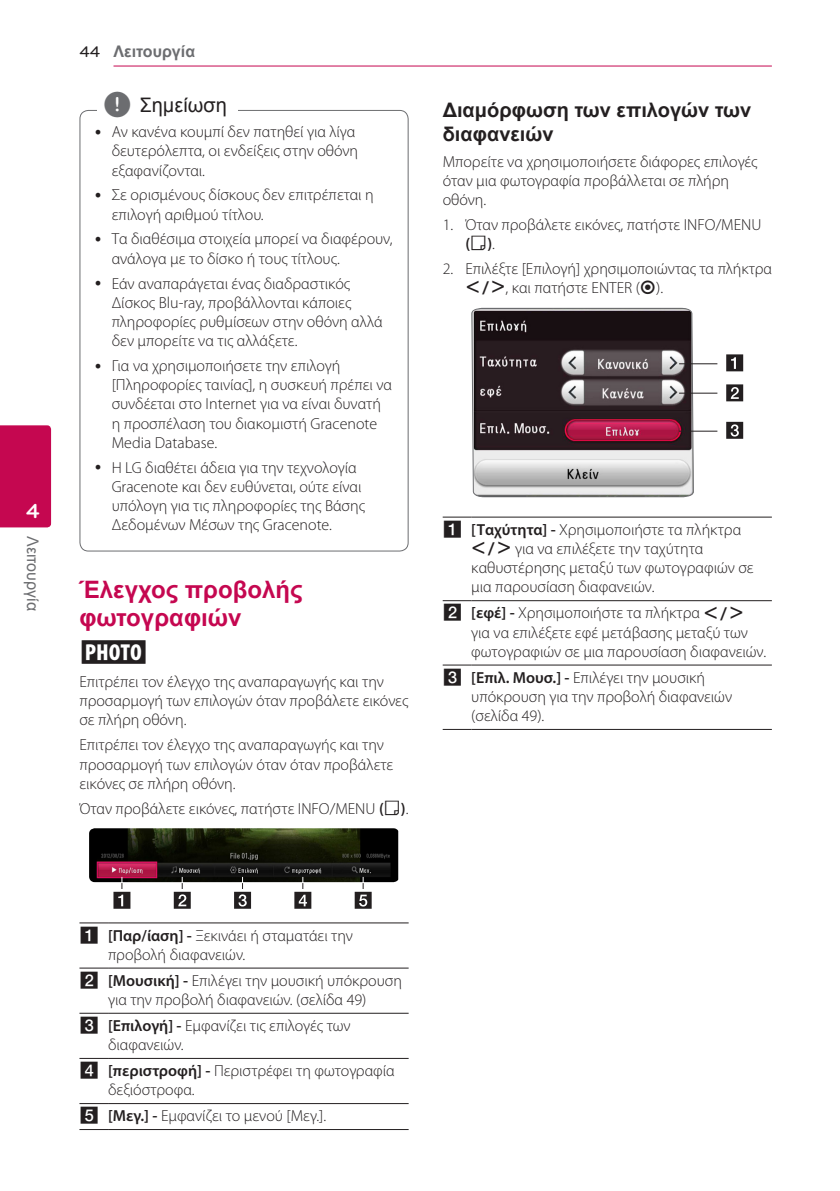
<style>
.page{position:relative;width:840px;height:1191px;background:#fff}
.page>*{position:absolute;margin:0;border:0;box-sizing:border-box;transform-origin:0 0}
.Title_2{font:700 24px/28px "Arial";color:#c50750}
.Content_text_Light{font:24px "UPSYS Common";color:#231f20}
.t1{font:700 21px "Bryant LG";color:#fff}
.Title_3{font:700 20px/24px "Arial";color:#231f20}
.t2{font:20px "Arial";color:#231f20}
.Content_text_SemiBol{font:300 16px/19.2px "Myriad Pro";color:#231f20}
.Content_text_Light-2{font:300 16px/19.2px "Myriad Pro";color:#231f20}
.Content_text_Num{font:300 16px/19.2px "Myriad Pro";color:#231f20}
.t3{font:700 16px "Arial";color:#6c6d70}
.t4{font:16px "Arial";color:#6c6d70}
.Content_text_Light-3{font:16px "UPSYS Boxed Number";color:#231f20}
.s1{font-family:"Bryant LG";font-weight:500;color:#231f20}
.s2{font-family:"UPSYS Common";font-size:30px;color:#6c6d70}
.s3{font-weight:600}
.s4{font-family:"UPSYS Common";font-weight:400}
</style>
<div class="page">
<hr style="left:113px;top:66px;width:658px;height:1px;background:#c50750">
<div style="left:0;top:425px;width:51px;height:102px;background:#c50750"></div>
<img style="left:89px;top:828px;width:309px;height:54px">
<svg style="left:174px;top:877px;width:17px;height:31px"></svg>
<svg style="left:113px;top:877px;width:17px;height:31px"></svg>
<svg style="left:234px;top:877px;width:17px;height:31px"></svg>
<svg style="left:294px;top:877px;width:17px;height:31px"></svg>
<svg style="left:354px;top:877px;width:17px;height:31px"></svg>
<hr style="left:108px;top:1103px;width:300px;height:1px;background:#231f20">
<svg style="left:79px;top:1129px;width:29px;height:1px"></svg>
<svg style="left:79px;top:922px;width:29px;height:1px"></svg>
<hr style="left:108px;top:922px;width:300px;height:1px;background:#231f20">
<svg style="left:79px;top:967px;width:29px;height:1px"></svg>
<hr style="left:108px;top:967px;width:300px;height:1px;background:#231f20">
<svg style="left:79px;top:1012px;width:29px;height:1px"></svg>
<hr style="left:108px;top:1012px;width:300px;height:1px;background:#231f20">
<svg style="left:79px;top:1058px;width:29px;height:1px"></svg>
<hr style="left:108px;top:1058px;width:300px;height:1px;background:#231f20">
<svg style="left:79px;top:1103px;width:29px;height:1px"></svg>
<hr style="left:108px;top:1129px;width:300px;height:1px;background:#231f20">
<svg style="left:470px;top:307px;width:224px;height:422px"></svg>
<svg style="left:726px;top:354px;width:16px;height:17px"></svg>
<svg style="left:726px;top:422px;width:16px;height:17px"></svg>
<svg style="left:726px;top:384px;width:16px;height:17px"></svg>
<hr style="left:678px;top:363px;width:39px;height:1px;background:#231f20">
<hr style="left:678px;top:393px;width:39px;height:1px;background:#231f20">
<hr style="left:678px;top:431px;width:39px;height:1px;background:#231f20">
<svg style="left:442px;top:516px;width:29px;height:1px"></svg>
<hr style="left:471px;top:516px;width:300px;height:1px;background:#231f20">
<svg style="left:442px;top:600px;width:29px;height:1px"></svg>
<hr style="left:471px;top:600px;width:300px;height:1px;background:#231f20">
<svg style="left:442px;top:664px;width:29px;height:1px"></svg>
<hr style="left:471px;top:664px;width:300px;height:1px;background:#231f20">
<svg style="left:442px;top:729px;width:29px;height:1px"></svg>
<hr style="left:471px;top:729px;width:300px;height:1px;background:#231f20">
<h2 class="t1" style="left:26px;top:498px;width:15px">4</h2>
<p class="t4" style="left:43px;top:536px;width:77px;rotate:90deg">Λειτουργία</p>
<p class="t3" style="left:79px;top:41px;width:117px"><span class="s1">44</span> Λειτουργία</p>
<p class="t2" style="left:103px;top:91px;width:125px"><span class="s2">,</span> Σημείωση</p>
<p class="Content_text_SemiBol" style="left:112px;top:122px;width:248px">Αν κανένα κουμπί δεν πατηθεί για λίγα δευτερόλεπτα, οι ενδείξεις στην οθόνη εξαφανίζονται.</p>
<p class="Content_text_SemiBol" style="left:112px;top:185px;width:263px">Σε ορισμένους δίσκους δεν επιτρέπεται η επιλογή αριθμού τίτλου.</p>
<p class="Content_text_SemiBol" style="left:112px;top:229px;width:282px">Τα διαθέσιμα στοιχεία μπορεί να διαφέρουν, ανάλογα με το δίσκο ή τους τίτλους.</p>
<p class="Content_text_SemiBol" style="left:112px;top:273px;width:272px">Εάν αναπαράγεται ένας διαδραστικός Δίσκος Blu-ray, προβάλλονται κάποιες πληροφορίες ρυθμίσεων στην οθόνη αλλά δεν μπορείτε να τις αλλάξετε.</p>
<p class="Content_text_SemiBol" style="left:112px;top:356px;width:282px">Για να χρησιμοποιήσετε την επιλογή [Πληροφορίες ταινίας], η συσκευή πρέπει να συνδέεται στο Internet για να είναι δυνατή η προσπέλαση του διακομιστή Gracenote Media Database.</p>
<p class="Content_text_SemiBol" style="left:112px;top:458px;width:255px">Η LG διαθέτει άδεια για την τεχνολογία Gracenote και δεν ευθύνεται, ούτε είναι υπόλογη για τις πληροφορίες της Βάσης Δεδομένων Μέσων της Gracenote.</p>
<p class="Title_2" style="left:79px;top:576px;width:225px">Έλεγχος προβολής φωτογραφιών</p>
<p class="Content_text_Light" style="left:79px;top:637px;width:70px">i</p>
<p class="Content_text_Light-2" style="left:79px;top:672px;width:330px">Επιτρέπει τον έλεγχο της αναπαραγωγής και την προσαρμογή των επιλογών όταν προβάλετε εικόνες σε πλήρη οθόνη.</p>
<p class="Content_text_Light-2" style="left:79px;top:735px;width:315px">Επιτρέπει τον έλεγχο της αναπαραγωγής και την προσαρμογή των επιλογών όταν όταν προβάλετε εικόνες σε πλήρη οθόνη.</p>
<p class="Content_text_Num" style="left:79px;top:798px;width:330px">Όταν προβάλετε εικόνες, πατήστε INFO/MENU <span class="s3">(</span><span class="s4">m</span><span class="s3">)</span>.</p>
<p class="Title_3" style="left:442px;top:98px;width:310px">Διαμόρφωση των επιλογών των διαφανειών</p>
<p class="Content_text_Light-2" style="left:442px;top:151px;width:316px">Μπορείτε να χρησιμοποιήσετε διάφορες επιλογές όταν μια φωτογραφία προβάλλεται σε πλήρη οθόνη.</p>
<p class="Content_text_Num" style="left:465px;top:215px;width:297px;text-indent:-23px">1. Όταν προβάλετε εικόνες, πατήστε INFO/MENU <span class="s3">(</span><span class="s4">m</span><span class="s3">)</span>.</p>
<p class="Content_text_Num" style="left:465px;top:259px;width:308px;text-indent:-23px">2. Επιλέξτε [Επιλογή] χρησιμοποιώντας τα πλήκτρα<br><span class="s4">A/D</span>, και πατήστε ENTER (<span class="s4">b</span>).</p>
<p class="Content_text_Light-3" style="left:442px;top:520px;width:21px">A</p>
<p class="Content_text_SemiBol" style="left:471px;top:520px;width:284px"><span class="s3">[Ταχύτητα] -</span> Χρησιμοποιήστε τα πλήκτρα <span class="s4">A/D</span> για να επιλέξετε την ταχύτητα καθυστέρησης μεταξύ των φωτογραφιών σε μια παρουσίαση διαφανειών.</p>
<p class="Content_text_Light-3" style="left:442px;top:604px;width:21px">B</p>
<p class="Content_text_SemiBol" style="left:471px;top:603px;width:296px"><span class="s3">[εφέ] -</span> Χρησιμοποιήστε τα πλήκτρα <span class="s4">A/D </span>για να επιλέξετε εφέ μετάβασης μεταξύ των φωτογραφιών σε μια παρουσίαση διαφανειών.</p>
<p class="Content_text_Light-3" style="left:442px;top:668px;width:21px">C</p>
<p class="Content_text_Light-2" style="left:471px;top:667px;width:262px"><span class="s3">[Επιλ. Μουσ.] -</span> Επιλέγει την μουσική υπόκρουση για την προβολή διαφανειών (σελίδα 49).</p>
<p class="Content_text_Light-3" style="left:79px;top:926px;width:21px">A</p>
<p class="Content_text_Light-2" style="left:108px;top:925px;width:246px"><span class="s3">[Παρ/ίαση] -</span> Ξεκινάει ή σταματάει την προβολή διαφανειών.</p>
<p class="Content_text_Light-3" style="left:79px;top:971px;width:21px">B</p>
<p class="Content_text_Light-2" style="left:108px;top:970px;width:295px"><span class="s3">[Μουσική] -</span> Επιλέγει την μουσική υπόκρουση για την προβολή διαφανειών. (σελίδα 49)</p>
<p class="Content_text_Light-3" style="left:79px;top:1016px;width:21px">C</p>
<p class="Content_text_Light-2" style="left:108px;top:1015px;width:244px"><span class="s3">[Επιλογή] -</span> Εμφανίζει τις επιλογές των διαφανειών.</p>
<p class="Content_text_Light-3" style="left:79px;top:1061px;width:21px">D</p>
<p class="Content_text_Light-2" style="left:108px;top:1061px;width:288px"><span class="s3">[περιστροφή] -</span> Περιστρέφει τη φωτογραφία δεξιόστροφα.</p>
<p class="Content_text_Light-3" style="left:79px;top:1107px;width:21px">E</p>
<p class="Content_text_Light-2" style="left:108px;top:1106px;width:219px"><span class="s3">[Μεγ.] -</span> Εμφανίζει το μενού [Μεγ.].</p>
</div>
